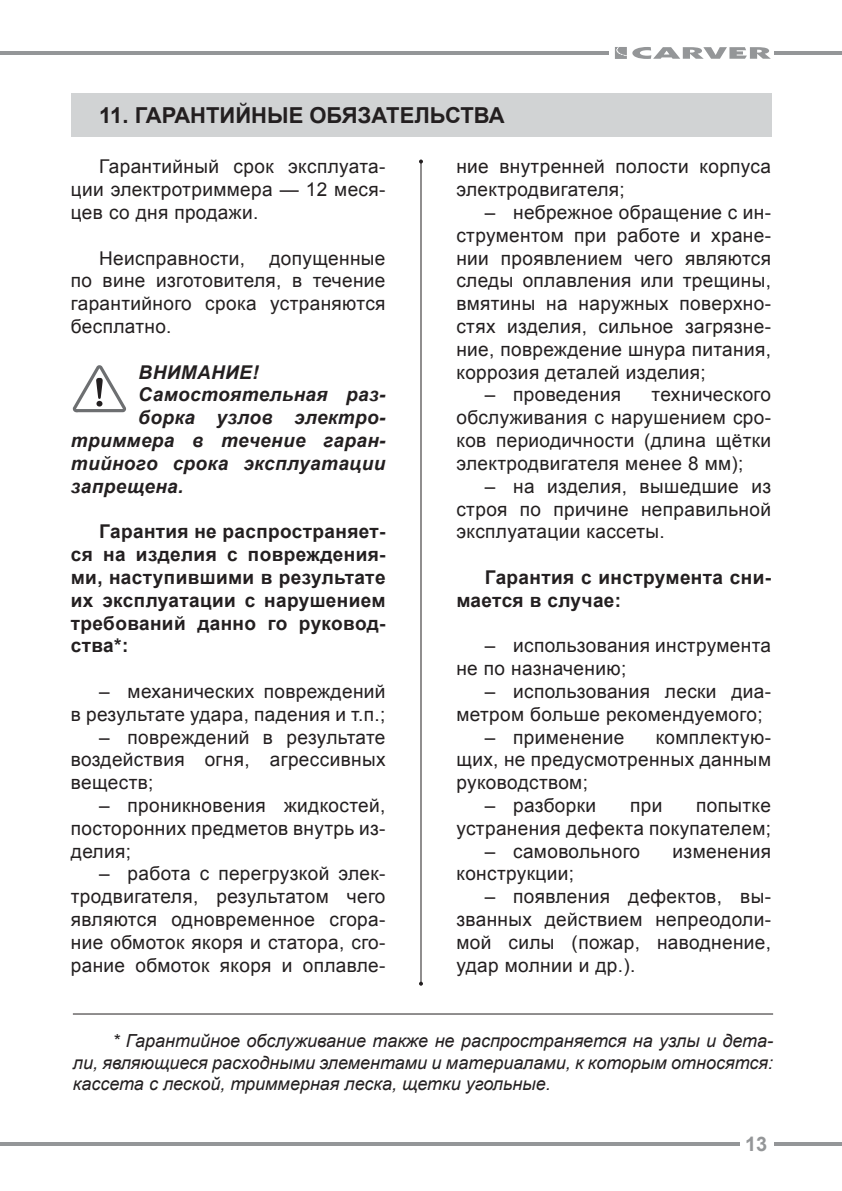
<style>
.page{position:relative;width:842px;height:1191px;background:#fff}
.page>*{position:absolute;margin:0;border:0;box-sizing:border-box;transform-origin:0 0}
.t1{font:700 22px "Arial";color:#231f20}
.t2{font:700 20px "Arial";color:#949698}
.t3{font:19px/22.8px "Arial";letter-spacing:.02em;color:#231f20;text-align:justify}
.t4{font:700 19px/22.8px "Arial";letter-spacing:.02em;color:#231f20;text-align:justify}
.t5{font:italic 700 19px "Arial";letter-spacing:.02em;color:#231f20}
.t6{font:italic 18px/21.6px "Arial";color:#231f20;text-align:justify}
</style>
<div class="page">
<hr style="left:0;top:1142px;width:740px;height:3px;background:#949698">
<hr style="left:0;top:51px;width:608px;height:4px;background:#949698">
<svg style="left:774px;top:1142px;width:68px;height:3px"></svg>
<hr style="left:774px;top:51px;width:68px;height:4px;background:#949698">
<svg style="left:615px;top:47px;width:156px;height:12px"></svg>
<svg style="left:73px;top:365px;width:53px;height:47px"></svg>
<div style="left:71px;top:94px;width:700px;height:43px;background:#d1d3d4"></div>
<hr style="left:420px;top:161px;width:1px;height:822px;background:#231f20">
<svg style="left:419px;top:159px;width:4px;height:4px"></svg>
<svg style="left:419px;top:981px;width:4px;height:4px"></svg>
<hr style="left:73px;top:1013px;width:700px;height:1px;background:#231f20">
<p class="t1" style="left:99px;top:101px;width:407px">11. ГАРАНТИЙНЫЕ ОБЯЗАТЕЛЬСТВА</p>
<p class="t3" style="left:456px;top:155px;width:316px">ние внутренней полости корпуса электродвигателя;</p>
<p class="t3" style="left:456px;top:201px;width:316px;text-indent:28px">– небрежное обращение с ин&shy;струментом при работе и хране&shy;нии проявлением чего являются следы оплавления или трещины, вмятины на наружных поверхно&shy;стях изделия, сильное загрязне&shy;ние, повреждение шнура питания, коррозия деталей изделия;</p>
<p class="t3" style="left:485px;top:383px;width:138px">– проведения</p>
<p class="t3" style="left:71px;top:155px;width:316px;text-indent:28px">Гарантийный срок эксплуата&shy;ции электротриммера — 12 меся&shy;цев со дня продажи.</p>
<p class="t3" style="left:99px;top:247px;width:148px">Неисправности,</p>
<p class="t3" style="left:71px;top:247px;width:316px;text-indent:199px">допущенные по вине изготовителя, в течение гарантийного срока устраняются бесплатно.</p>
<p class="t5" style="left:139px;top:359px;width:122px">ВНИМАНИЕ!</p>
<p class="t5" style="left:138px;top:382px;width:249px">Самостоятельная раз-</p>
<p class="t5" style="left:138px;top:405px;width:249px">борка узлов электро-</p>
<p class="t5" style="left:71px;top:428px;width:316px">триммера в течение гаран-</p>
<p class="t5" style="left:71px;top:450px;width:316px">тийного срока эксплуатации</p>
<p class="t5" style="left:71px;top:473px;width:114px">запрещена.</p>
<p class="t4" style="left:71px;top:521px;width:316px;text-indent:28px">Гарантия не распространяет&shy;ся на изделия с повреждения&shy;ми, наступившими в результате их эксплуатации с нарушением требований данно го руковод&shy;ства*:</p>
<p class="t3" style="left:71px;top:680px;width:316px;text-align:right">– механических повреждений<br>в результате удара, падения и т.п.;</p>
<p class="t3" style="left:71px;top:725px;width:316px;text-indent:28px">– повреждений в результате воздействия огня, агрессивных веществ;</p>
<p class="t3" style="left:71px;top:794px;width:316px;text-indent:28px">– проникновения жидкостей, посторонних предметов внутрь из&shy;делия;</p>
<p class="t3" style="left:71px;top:862px;width:316px;text-indent:28px">– работа с перегрузкой элек&shy;тродвигателя, результатом чего являются одновременное сгора&shy;ние обмоток якоря и статора, сго&shy;рание обмоток якоря и оплавле-</p>
<p class="t3" style="left:456px;top:383px;width:316px;text-indent:195px">технического обслуживания с нарушением сро&shy;ков периодичности (длина щётки электродвигателя менее 8 мм);</p>
<p class="t3" style="left:456px;top:475px;width:316px;text-indent:28px">– на изделия, вышедшие из строя по причине неправильной эксплуатации кассеты.</p>
<p class="t4" style="left:456px;top:566px;width:316px;text-indent:28px">Гарантия с инструмента сни&shy;мается в случае:</p>
<p class="t3" style="left:456px;top:634px;width:316px;text-indent:28px">– использования инструмента не по назначению;</p>
<p class="t3" style="left:456px;top:680px;width:316px;text-indent:28px">– использования лески диа&shy;метром больше рекомендуемого;</p>
<p class="t3" style="left:485px;top:725px;width:141px">– применение</p>
<p class="t3" style="left:456px;top:725px;width:316px;text-indent:199px">комплектую&shy;щих, не предусмотренных данным руководством;</p>
<p class="t3" style="left:485px;top:794px;width:113px">– разборки</p>
<p class="t3" style="left:630px;top:794px;width:34px">при</p>
<p class="t3" style="left:456px;top:794px;width:316px;text-align:right">попытке<br>устранения дефекта покупателем;</p>
<p class="t3" style="left:485px;top:839px;width:157px">– самовольного</p>
<p class="t3" style="left:673px;top:839px;width:100px">изменения</p>
<p class="t3" style="left:456px;top:862px;width:119px">конструкции;</p>
<p class="t3" style="left:456px;top:885px;width:316px;text-indent:28px">– появления дефектов, вы&shy;званных действием непреодоли&shy;мой силы (пожар, наводнение, удар молнии и др.).</p>
<p class="t6" style="left:73px;top:1030px;width:702px;text-indent:40px">* Гарантийное обслуживание также не распространяется на узлы и дета&shy;ли, являющиеся расходными элементами и материалами, к которым относятся: кассета с леской, триммерная леска, щетки угольные.</p>
<p class="t2" style="left:745px;top:1130px;width:24px">13</p>
</div>
